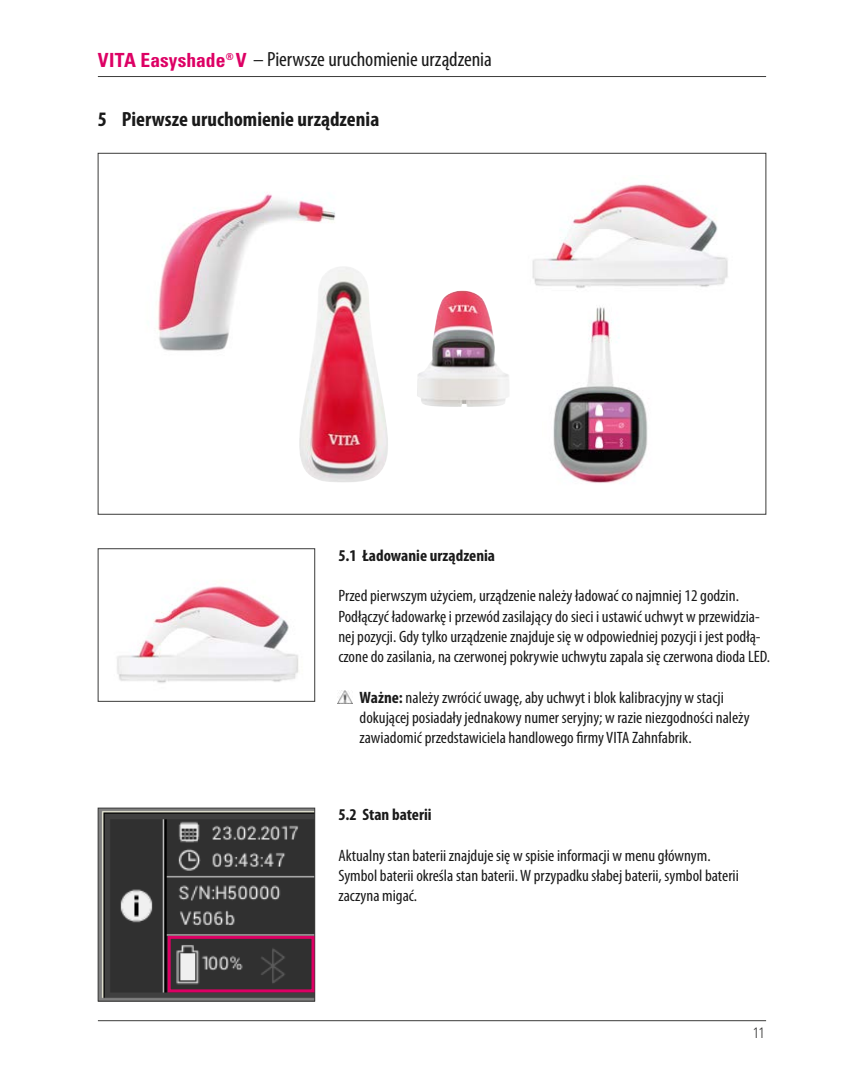
<style>
.page{position:relative;width:864px;height:1080px;background:#fff}
.page>*{position:absolute;margin:0;border:0;box-sizing:border-box;transform-origin:0 0}
.t1{font:condensed 20.7px "Myriad Pro";letter-spacing:-.005em;color:#1a1a1a}
.t2{font:700 condensed 20.7px "Myriad Pro";color:#1a1a1a}
.t3{font:condensed 16.5px/20.2px "Myriad Pro";color:#1a1a1a}
.t4{font:700 condensed 16.5px "Myriad Pro";color:#1a1a1a}
.t5{font:300 condensed 15px "Univers LT";color:#3b3b3a}
.s1{font-family:"Univers LT";font-weight:700;font-size:19.5px;color:#dd0064}
.s2{font-weight:700}
</style>
<div class="page">
<hr style="left:98px;top:76px;width:667px;height:1px;background:#3b3b3a">
<hr style="left:98px;top:1020px;width:667px;height:1px;background:#3b3b3a">
<img style="left:117px;top:586px;width:182px;height:97px">
<div style="left:98px;top:549px;width:217px;height:153px;border:1px solid #3b3b3a"></div>
<img style="left:100px;top:810px;width:213px;height:189px">
<div style="left:98px;top:808px;width:217px;height:193px;border:1px solid #3b3b3a"></div>
<div style="left:168px;top:936px;width:146px;height:56px;border:3px solid #dd0064"></div>
<img style="left:553px;top:307px;width:95px;height:176px">
<img style="left:158px;top:194px;width:178px;height:157px">
<img style="left:532px;top:184px;width:196px;height:104px">
<img style="left:299px;top:266px;width:89px;height:216px">
<img style="left:417px;top:291px;width:92px;height:116px">
<img style="left:338px;top:690px;width:14px;height:13px">
<p class="t1" style="left:98px;top:48px;width:395px"><span class="s1">VITA Easyshade</span><sup>®</sup> <span class="s1">V</span> – Pierwsze uruchomienie urządzenia</p>
<p class="t2" style="left:98px;top:108px;width:283px">5 Pierwsze uruchomienie urządzenia</p>
<p class="t4" style="left:338px;top:546px;width:158px">5.1 Ładowanie urządzenia</p>
<p class="t3" style="left:338px;top:586px;width:433px">Przed pierwszym użyciem, urządzenie należy ładować co najmniej 12 godzin.<br>Podłączyć ładowarkę i przewód zasilający do sieci i ustawić uchwyt w przewidzia&shy;nej pozycji. Gdy tylko urządzenie znajduje się w odpowiedniej pozycji i jest podłą&shy;czone do zasilania, na czerwonej pokrywie uchwytu zapala się czerwona dioda LED.</p>
<p class="t3" style="left:359px;top:687px;width:391px"><span class="s2">Ważne:</span> należy zwrócić uwagę, aby uchwyt i blok kalibracyjny w stacji dokującej posiadały jednakowy numer seryjny; w razie niezgodności należy zawiadomić przedstawiciela handlowego firmy VITA Zahnfabrik.</p>
<p class="t4" style="left:338px;top:806px;width:95px">5.2 Stan baterii</p>
<p class="t3" style="left:338px;top:846px;width:402px">Aktualny stan baterii znajduje się w spisie informacji w menu głównym.<br>Symbol baterii określa stan baterii. W przypadku słabej baterii, symbol baterii zaczyna migać.</p>
<p class="t5" style="left:752px;top:1024px;width:14px">11</p>
</div>
